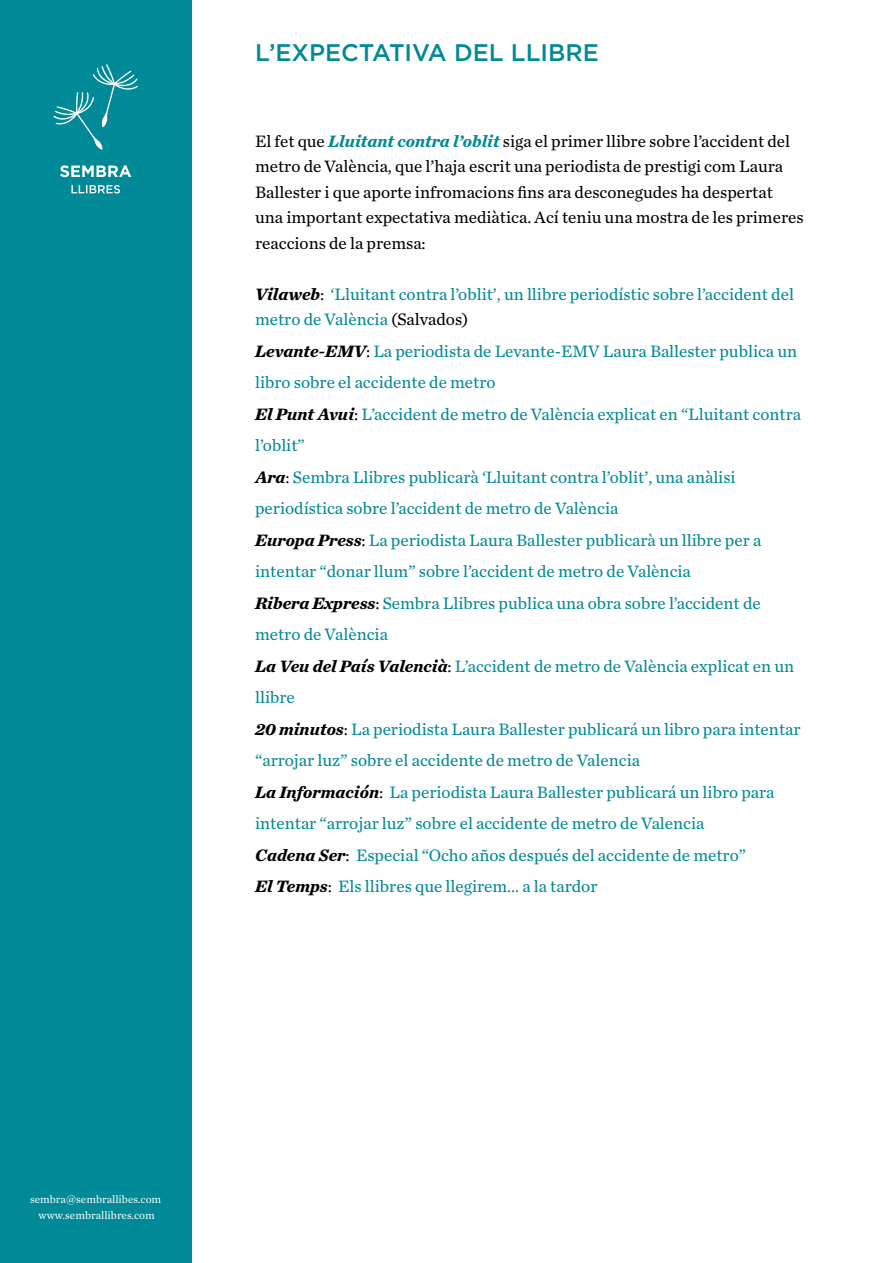
<style>
.page{position:relative;width:893px;height:1263px;background:#fff}
.page>*{position:absolute;margin:0;border:0;box-sizing:border-box;transform-origin:0 0}
.t1{font:500 24px "Gotham";color:#008996}
.t2{font:17.25px/31.5px "Chronicle Text G2";color:#008996}
.t3{font:17.25px/25.5px "Chronicle Text G2";color:#000}
.t4{font:11.25px/16.5px "Chronicle Text G1";color:#fff;text-align:center}
.s1{font-weight:700;font-style:italic;color:#008996}
.s2{font-weight:700;font-style:italic;color:#000}
.s3{color:#000}
</style>
<div class="page">
<div style="left:0;top:0;width:191px;height:1263px;background:#008996"></div>
<svg style="left:71px;top:185px;width:49px;height:8px"></svg>
<svg style="left:60px;top:165px;width:71px;height:12px"></svg>
<svg style="left:53px;top:64px;width:85px;height:86px"></svg>
<h1 class="t1" style="left:255px;top:38px;width:345px">L’EXPECTATIVA DEL LLIBRE</h1>
<p class="t3" style="left:255px;top:127px;width:550px">El fet que <span class="s1">Lluitant contra l’oblit</span> siga el primer llibre sobre l’accident del metro de València, que l’haja escrit una periodista de prestigi com Laura Ballester i que aporte infromacions fins ara desconegudes ha despertat una important expectativa mediàtica. Ací teniu una mostra de les primeres reaccions de la premsa:</p>
<p class="t2" style="left:255px;top:280px;width:540px;line-height:25.5px"><span class="s2">Vilaweb</span><span class="s3">:</span> ‘Lluitant contra l’oblit’, un llibre periodístic sobre l’accident del metro de València <span class="s3">(Salvados)</span></p>
<p class="t2" style="left:255px;top:334px;width:547px"><span class="s2">Levante-EMV</span><span class="s3">:</span> La periodista de Levante-EMV Laura Ballester publica un libro sobre el accidente de metro<br><span class="s2">El Punt Avui</span><span class="s3">:</span> L’accident de metro de València explicat en “Lluitant contra l’oblit”<br><span class="s2">Ara</span><span class="s3">:</span> Sembra Llibres publicarà ‘Lluitant contra l’oblit’, una anàlisi periodística sobre l’accident de metro de València<br><span class="s2">Europa Press</span><span class="s3">:</span> La periodista Laura Ballester publicarà un llibre per a intentar “donar llum” sobre l’accident de metro de València<br><span class="s2">Ribera Express</span><span class="s3">:</span> Sembra Llibres publica una obra sobre l’accident de metro de València<br><span class="s2">La Veu del País Valencià</span><span class="s3">:</span> L’accident de metro de València explicat en un llibre<br><span class="s2">20 minutos</span><span class="s3">:</span> La periodista Laura Ballester publicará un libro para intentar “arrojar luz” sobre el accidente de metro de Valencia<br><span class="s2">La Información</span><span class="s3">:</span> La periodista Laura Ballester publicará un libro para intentar “arrojar luz” sobre el accidente de metro de Valencia<br><span class="s2">Cadena Ser</span><span class="s3">:</span> Especial “Ocho años después del accidente de metro”<br><span class="s2">El Temps</span><span class="s3">:</span> Els llibres que llegirem... a la tardor</p>
<p class="t4" style="left:30px;top:1190px;width:133px">sembra@sembrallibes.com www.sembrallibres.com</p>
</div>
